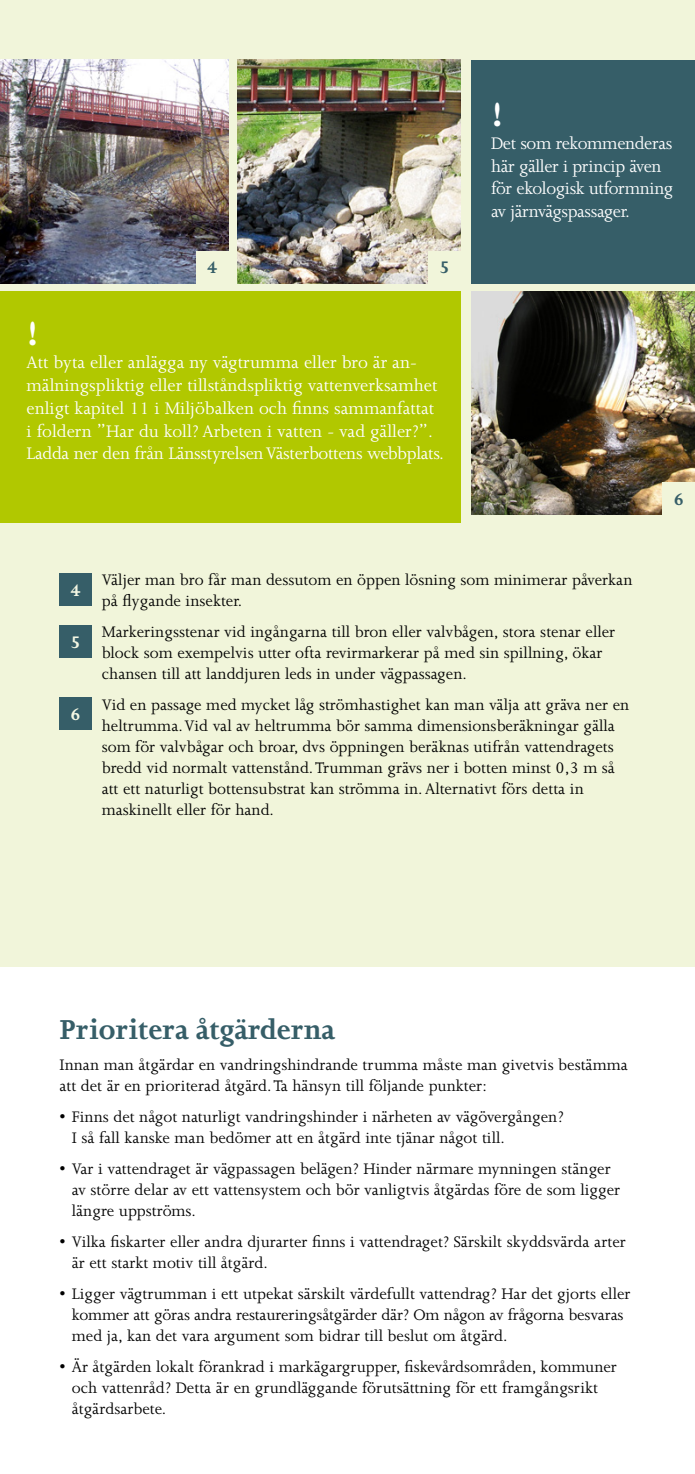
<style>
.page{position:relative;width:695px;height:1474px;background:#fff}
.page>*{position:absolute;margin:0;border:0;box-sizing:border-box;transform-origin:0 0}
.t1{font:700 38.5px "Joanna MT Std";color:#fff}
.t2{font:700 31.5px "Joanna MT Std";color:#365e68}
.t3{font:19.25px/22.8px "Joanna MT Std";letter-spacing:-.005em;color:#fff}
.t4{font:700 19.25px "Joanna MT Std";color:#f4f7e3}
.t5{font:700 19.25px "Joanna MT Std";color:#365e68}
.t6{font:17.5px/21px "Joanna MT Std";color:#000}
</style>
<div class="page">
<div style="left:0;top:0;width:694px;height:966px;background:#f1f5da"></div>
<img style="left:0;top:60px;width:228px;height:223px">
<img style="left:237px;top:60px;width:224px;height:223px">
<img style="left:471px;top:291px;width:223px;height:223px">
<div style="left:0;top:291px;width:461px;height:231px;background:#b1c800"></div>
<div style="left:471px;top:60px;width:223px;height:223px;background:#365e68"></div>
<div style="left:60px;top:573px;width:32px;height:32px;background:#365e68"></div>
<div style="left:60px;top:625px;width:32px;height:32px;background:#365e68"></div>
<div style="left:60px;top:697px;width:32px;height:32px;background:#365e68"></div>
<div style="left:196px;top:251px;width:32px;height:32px;background:#f1f5da"></div>
<div style="left:428px;top:251px;width:33px;height:32px;background:#f1f5da"></div>
<div style="left:662px;top:482px;width:32px;height:32px;background:#f1f5da"></div>
<p class="t5" style="left:207px;top:257px;width:12px">4</p>
<p class="t5" style="left:439px;top:257px;width:12px">5</p>
<h1 class="t1" style="left:26px;top:313px;width:14px">!</h1>
<p class="t3" style="left:26px;top:351px;width:419px">Att byta eller anlägga ny vägtrumma eller bro är an&shy;mälningspliktig eller tillståndspliktig vattenverksamhet enligt kapitel 11 i Miljöbalken och finns sammanfattat i foldern ”Har du koll? Arbeten i vatten - vad gäller?”.<br>Ladda ner den från Länsstyrelsen Västerbottens webbplats.</p>
<h1 class="t1" style="left:491px;top:94px;width:14px">!</h1>
<p class="t3" style="left:491px;top:132px;width:184px">Det som rekommenderas här gäller i princip även för ekologisk utformning av järnvägspassager.</p>
<p class="t5" style="left:673px;top:488px;width:12px">6</p>
<p class="t4" style="left:71px;top:579px;width:12px">4</p>
<p class="t4" style="left:71px;top:631px;width:12px">5</p>
<p class="t4" style="left:71px;top:703px;width:12px">6</p>
<p class="t6" style="left:102px;top:569px;width:532px">Väljer man bro får man dessutom en öppen lösning som minimerar påverkan på flygande insekter.</p>
<p class="t6" style="left:102px;top:621px;width:515px">Markeringsstenar vid ingångarna till bron eller valvbågen, stora stenar eller block som exempelvis utter ofta revirmarkerar på med sin spillning, ökar chansen till att landdjuren leds in under vägpassagen.</p>
<p class="t6" style="left:102px;top:694px;width:529px">Vid en passage med mycket låg strömhastighet kan man välja att gräva ner en heltrumma. Vid val av heltrumma bör samma dimensionsberäkningar gälla som för valvbågar och broar, dvs öppningen beräknas utifrån vattendragets bredd vid normalt vattenstånd. Trumman grävs ner i botten minst 0,3 m så att ett naturligt bottensubstrat kan strömma in. Alternativt förs detta in maskinellt eller för hand.</p>
<h2 class="t2" style="left:60px;top:1012px;width:277px">Prioritera åtgärderna</h2>
<p class="t6" style="left:60px;top:1054px;width:569px">Innan man åtgärdar en vandringshindrande trumma måste man givetvis bestämma att det är en prioriterad åtgärd. Ta hänsyn till följande punkter:</p>
<p class="t6" style="left:72px;top:1106px;width:493px;text-indent:-12px">• Finns det något naturligt vandringshinder i närheten av vägövergången?<br>I så fall kanske man bedömer att en åtgärd inte tjänar något till.</p>
<p class="t6" style="left:72px;top:1158px;width:550px;text-indent:-12px">• Var i vattendraget är vägpassagen belägen? Hinder närmare mynningen stänger av större delar av ett vattensystem och bör vanligtvis åtgärdas före de som ligger längre uppströms.</p>
<p class="t6" style="left:72px;top:1231px;width:555px;text-indent:-12px">• Vilka fiskarter eller andra djurarter finns i vattendraget? Särskilt skyddsvärda arter är ett starkt motiv till åtgärd.</p>
<p class="t6" style="left:72px;top:1283px;width:560px;text-indent:-12px">• Ligger vägtrumman i ett utpekat särskilt värdefullt vattendrag? Har det gjorts eller kommer att göras andra restaureringsåtgärder där? Om någon av frågorna besvaras med ja, kan det vara argument som bidrar till beslut om åtgärd.</p>
<p class="t6" style="left:72px;top:1356px;width:546px;text-indent:-12px">• Är åtgärden lokalt förankrad i markägargrupper, fiskevårdsområden, kommuner och vattenråd? Detta är en grundläggande förutsättning för ett framgångsrikt åtgärdsarbete.</p>
</div>
